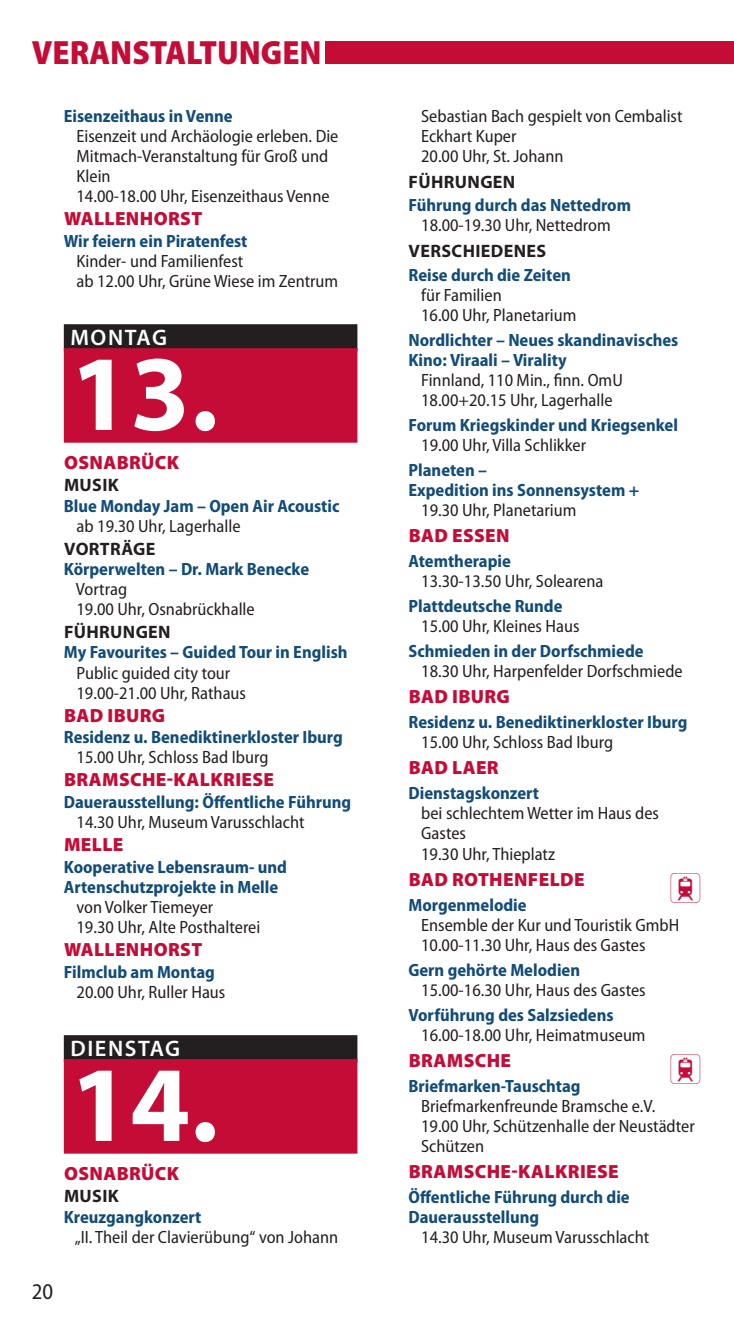
<style>
.page{position:relative;width:734px;height:1340px;background:#fff}
.page>*{position:absolute;margin:0;border:0;box-sizing:border-box;transform-origin:0 0}
.t1{font:700 108px "Myriad Pro";color:#fff}
.t2{font:900 semi-condensed 33.75px "Myriad Pro";color:#c40c37}
.t3{font:31.5px "Communications P06";color:#c40c37}
.t4{font:600 22.5px "Myriad Pro";letter-spacing:.07em;color:#fff}
.t5{font:semi-condensed 22.5px "Myriad Pro";color:#231f20}
.t6{font:900 19.12px "Myriad Pro";letter-spacing:.02em;color:#c40c37}
.t7{font:700 18px "Myriad Pro";letter-spacing:.02em;color:#231f20}
.t8{font:semi-condensed 17.78px/20px "Myriad Pro";color:#231f20}
.t9{font:700 semi-condensed 17.78px/20px "Myriad Pro";color:#124c77}
</style>
<div class="page">
<div style="left:64px;top:324px;width:293px;height:27px;background:#231f20"></div>
<div style="left:64px;top:348px;width:293px;height:95px;background:#c40c37"></div>
<div style="left:64px;top:1035px;width:293px;height:27px;background:#231f20"></div>
<div style="left:64px;top:1059px;width:293px;height:94px;background:#c40c37"></div>
<div style="left:325px;top:41px;width:408px;height:23px;background:#c40c37"></div>
<h2 class="t2" style="left:32px;top:40px;width:291px">VERANSTALTUNGEN</h2>
<p class="t9" style="left:64px;top:107px;width:170px">Eisenzeithaus in Venne</p>
<p class="t8" style="left:76px;top:127px;width:263px">Eisenzeit und Archäologie erleben. Die<br>Mitmach-Veranstaltung für Groß und<br>Klein<br>14.00-18.00 Uhr, Eisenzeithaus Venne</p>
<p class="t6" style="left:64px;top:207px;width:140px">WALLENHORST</p>
<p class="t9" style="left:64px;top:232px;width:185px">Wir feiern ein Piratenfest</p>
<p class="t8" style="left:76px;top:252px;width:263px">Kinder- und Familienfest<br>ab 12.00 Uhr, Grüne Wiese im Zentrum</p>
<p class="t4" style="left:70px;top:324px;width:98px">MONTAG</p>
<h1 class="t1" style="left:70px;top:329px;width:149px">13.</h1>
<p class="t6" style="left:64px;top:451px;width:117px">OSNABRÜCK</p>
<p class="t7" style="left:64px;top:474px;width:56px">MUSIK</p>
<p class="t9" style="left:64px;top:497px;width:277px">Blue Monday Jam – Open Air Acoustic</p>
<p class="t8" style="left:77px;top:517px;width:165px">ab 19.30 Uhr, Lagerhalle</p>
<p class="t7" style="left:64px;top:538px;width:93px">VORTRÄGE</p>
<p class="t9" style="left:64px;top:561px;width:247px">Körperwelten – Dr. Mark Benecke</p>
<p class="t8" style="left:76px;top:581px;width:180px">Vortrag<br>19.00 Uhr, Osnabrückhalle</p>
<p class="t7" style="left:64px;top:621px;width:108px">FÜHRUNGEN</p>
<p class="t9" style="left:64px;top:644px;width:285px">My Favourites – Guided Tour in English</p>
<p class="t8" style="left:76px;top:664px;width:171px">Public guided city tour<br>19.00-21.00 Uhr, Rathaus</p>
<p class="t6" style="left:64px;top:703px;width:103px">BAD IBURG</p>
<p class="t9" style="left:64px;top:728px;width:280px">Residenz u. Benediktinerkloster Iburg</p>
<p class="t8" style="left:77px;top:749px;width:193px">15.00 Uhr, Schloss Bad Iburg</p>
<p class="t6" style="left:64px;top:768px;width:212px">BRAMSCHE-KALKRIESE</p>
<p class="t9" style="left:64px;top:793px;width:289px">Dauerausstellung: Öffentliche Führung</p>
<p class="t8" style="left:77px;top:813px;width:229px">14.30 Uhr, Museum Varusschlacht</p>
<p class="t6" style="left:64px;top:833px;width:61px">MELLE</p>
<p class="t9" style="left:64px;top:858px;width:225px">Kooperative Lebensraum- und<br>Artenschutzprojekte in Melle</p>
<p class="t8" style="left:76px;top:898px;width:185px">von Volker Tiemeyer<br>19.30 Uhr, Alte Posthalterei</p>
<p class="t6" style="left:64px;top:938px;width:140px">WALLENHORST</p>
<p class="t9" style="left:64px;top:963px;width:152px">Filmclub am Montag</p>
<p class="t8" style="left:77px;top:983px;width:150px">20.00 Uhr, Ruller Haus</p>
<p class="t4" style="left:70px;top:1034px;width:111px">DIENSTAG</p>
<h1 class="t1" style="left:70px;top:1040px;width:149px">14.</h1>
<p class="t6" style="left:64px;top:1161px;width:117px">OSNABRÜCK</p>
<p class="t7" style="left:64px;top:1185px;width:56px">MUSIK</p>
<p class="t9" style="left:64px;top:1208px;width:139px">Kreuzgangkonzert</p>
<p class="t8" style="left:75px;top:1228px;width:265px">„II. Theil der Clavierübung“ von Johann</p>
<p class="t5" style="left:32px;top:1283px;width:23px">20</p>
<p class="t8" style="left:421px;top:107px;width:263px">Sebastian Bach gespielt von Cembalist<br>Eckhart Kuper<br>20.00 Uhr, St. Johann</p>
<p class="t7" style="left:408px;top:171px;width:108px">FÜHRUNGEN</p>
<p class="t9" style="left:408px;top:197px;width:224px">Führung durch das Nettedrom</p>
<p class="t8" style="left:421px;top:217px;width:191px">18.00-19.30 Uhr, Nettedrom</p>
<p class="t7" style="left:408px;top:240px;width:139px">VERSCHIEDENES</p>
<p class="t9" style="left:408px;top:266px;width:164px">Reise durch die Zeiten</p>
<p class="t8" style="left:421px;top:286px;width:157px">für Familien<br>16.00 Uhr, Planetarium</p>
<p class="t9" style="left:408px;top:331px;width:271px">Nordlichter – Neues skandinavisches<br>Kino: Viraali – Virality</p>
<p class="t8" style="left:421px;top:371px;width:203px">Finnland, 110 Min., finn. OmU<br>18.00+20.15 Uhr, Lagerhalle</p>
<p class="t9" style="left:408px;top:416px;width:271px">Forum Kriegskinder und Kriegsenkel</p>
<p class="t8" style="left:421px;top:436px;width:166px">19.00 Uhr, Villa Schlikker</p>
<p class="t9" style="left:408px;top:461px;width:232px">Planeten –<br>Expedition ins Sonnensystem +</p>
<p class="t8" style="left:421px;top:501px;width:157px">19.30 Uhr, Planetarium</p>
<p class="t6" style="left:408px;top:524px;width:102px">BAD ESSEN</p>
<p class="t9" style="left:408px;top:552px;width:104px">Atemtherapie</p>
<p class="t8" style="left:421px;top:572px;width:184px">13.30-13.50 Uhr, Solearena</p>
<p class="t9" style="left:408px;top:597px;width:155px">Plattdeutsche Runde</p>
<p class="t8" style="left:421px;top:617px;width:160px">15.00 Uhr, Kleines Haus</p>
<p class="t9" style="left:408px;top:642px;width:237px">Schmieden in der Dorfschmiede</p>
<p class="t8" style="left:421px;top:662px;width:263px">18.30 Uhr, Harpenfelder Dorfschmiede</p>
<p class="t6" style="left:408px;top:685px;width:103px">BAD IBURG</p>
<p class="t9" style="left:408px;top:713px;width:280px">Residenz u. Benediktinerkloster Iburg</p>
<p class="t8" style="left:421px;top:734px;width:193px">15.00 Uhr, Schloss Bad Iburg</p>
<p class="t6" style="left:408px;top:756px;width:92px">BAD LAER</p>
<p class="t9" style="left:408px;top:785px;width:132px">Dienstagskonzert</p>
<p class="t8" style="left:421px;top:805px;width:239px">bei schlechtem Wetter im Haus des<br>Gastes<br>19.30 Uhr, Thieplatz</p>
<p class="t9" style="left:408px;top:896px;width:120px">Morgenmelodie</p>
<p class="t6" style="left:408px;top:867px;width:177px">BAD ROTHENFELDE</p>
<h3 class="t3" style="left:668px;top:873px;width:35px">_</h3>
<p class="t8" style="left:421px;top:916px;width:259px">Ensemble der Kur und Touristik GmbH<br>10.00-11.30 Uhr, Haus des Gastes</p>
<p class="t9" style="left:408px;top:961px;width:173px">Gern gehörte Melodien</p>
<p class="t8" style="left:421px;top:981px;width:226px">15.00-16.30 Uhr, Haus des Gastes</p>
<p class="t9" style="left:408px;top:1006px;width:206px">Vorführung des Salzsiedens</p>
<p class="t8" style="left:421px;top:1026px;width:226px">16.00-18.00 Uhr, Heimatmuseum</p>
<p class="t9" style="left:408px;top:1077px;width:173px">Briefmarken-Tauschtag</p>
<p class="t6" style="left:408px;top:1049px;width:104px">BRAMSCHE</p>
<h3 class="t3" style="left:668px;top:1054px;width:35px">_</h3>
<p class="t8" style="left:421px;top:1097px;width:275px">Briefmarkenfreunde Bramsche e.V.<br>19.00 Uhr, Schützenhalle der Neustädter<br>Schützen</p>
<p class="t6" style="left:408px;top:1160px;width:212px">BRAMSCHE-KALKRIESE</p>
<p class="t9" style="left:408px;top:1188px;width:223px">Öffentliche Führung durch die<br>Dauerausstellung</p>
<p class="t8" style="left:421px;top:1228px;width:229px">14.30 Uhr, Museum Varusschlacht</p>
</div>
